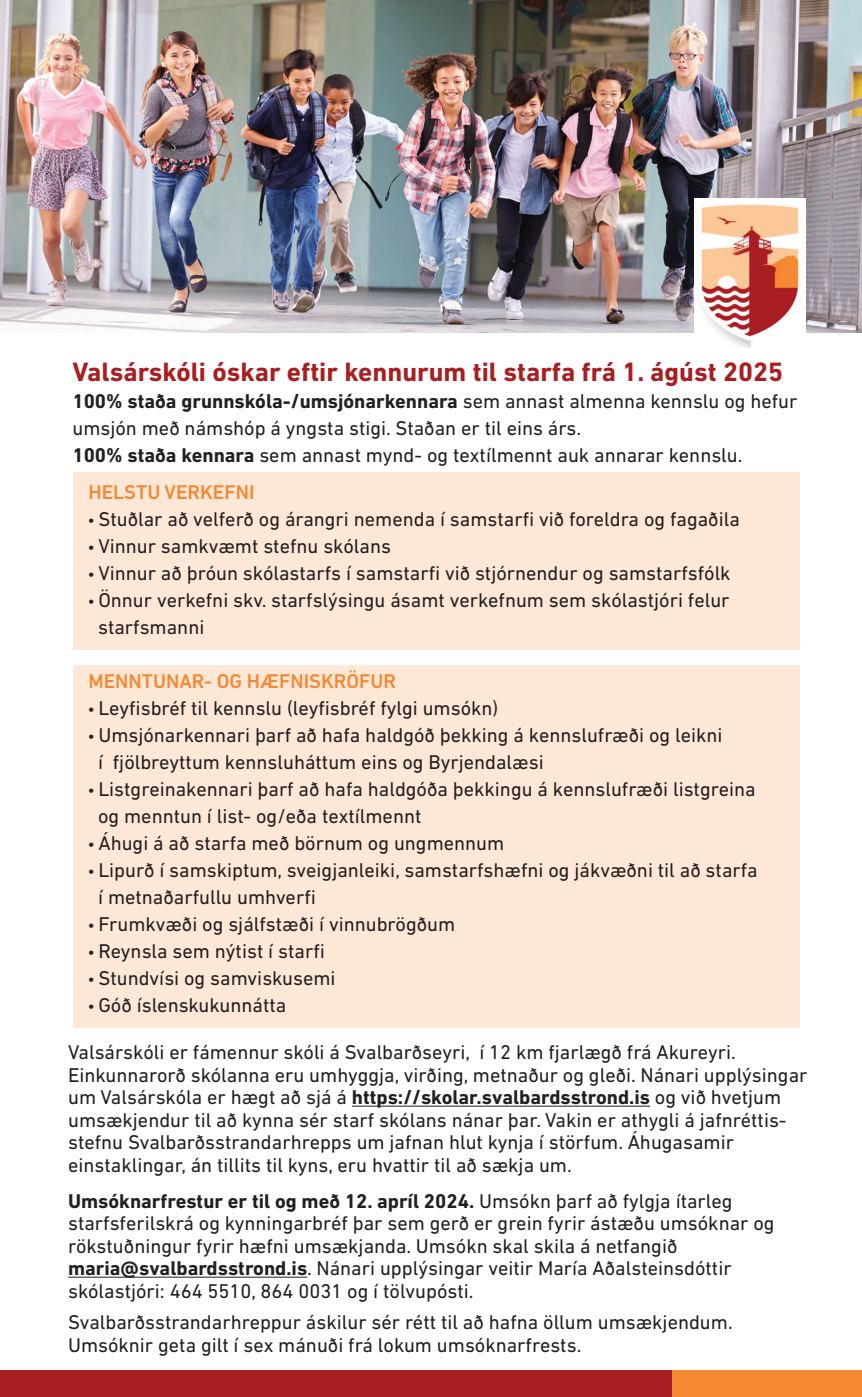
<style>
.page{position:relative;width:862px;height:1397px;background:#fff}
.page>*{position:absolute;margin:0;border:0;box-sizing:border-box;transform-origin:0 0}
.t1{font:700 27px "DIN Next LT Pro";color:#a81e21}
.t2{font:20.25px/22.5px "DIN Next LT Pro";color:#231f20}
.t3{font:500 20.25px "DIN Next LT Pro";color:#f58832}
.s1{font-weight:700}
.s2{font-family:"Myriad Pro"}
</style>
<div class="page">
<img style="left:0;top:0;width:861px;height:332px">
<img style="left:693px;top:198px;width:112px;height:150px">
<div style="left:0;top:1370px;width:672px;height:27px;background:#a81e21"></div>
<div style="left:672px;top:1370px;width:189px;height:27px;background:#f58832"></div>
<div style="left:73px;top:472px;width:726px;height:177px;background:#fde7d6"></div>
<div style="left:73px;top:665px;width:726px;height:362px;background:#fde7d6"></div>
<hr style="left:351px;top:1105px;width:298px;height:1px;background:#231f20">
<hr style="left:68px;top:1276px;width:239px;height:1px;background:#231f20">
<h1 class="t1" style="left:72px;top:356px;width:711px">Valsárskóli óskar eftir kennurum til starfa frá 1. ágúst 2025</h1>
<p class="t2" style="left:72px;top:387px;width:726px;line-height:27px"><span class="s1">100% staða grunnskóla-/umsjónarkennara</span> sem annast almenna kennslu og hefur umsjón með námshóp á yngsta stigi. Staðan er til eins árs.<br><span class="s1">100% staða kennara</span> sem annast mynd- og textílmennt auk annarar kennslu.</p>
<p class="t3" style="left:88px;top:480px;width:168px">HELSTU VERKEFNI</p>
<p class="t2" style="left:88px;top:507px;width:652px"><span class="s2">•</span> Stuðlar að velferð og árangri nemenda í samstarfi við foreldra og fagaðila</p>
<p class="t2" style="left:88px;top:534px;width:304px"><span class="s2">•</span> Vinnur samkvæmt stefnu skólans</p>
<p class="t2" style="left:88px;top:561px;width:643px"><span class="s2">•</span> Vinnur að þróun skólastarfs í samstarfi við stjórnendur og samstarfsfólk</p>
<p class="t2" style="left:98px;top:586px;width:632px;line-height:27px;text-indent:-10px"><span class="s2">•</span> Önnur verkefni skv. starfslýsingu ásamt verkefnum sem skólastjóri felur starfsmanni</p>
<p class="t3" style="left:88px;top:669px;width:309px">MENNTUNAR- OG HÆFNISKRÖFUR</p>
<p class="t2" style="left:88px;top:696px;width:411px"><span class="s2">•</span> Leyfisbréf til kennslu (leyfisbréf fylgi umsókn)</p>
<p class="t2" style="left:98px;top:721px;width:625px;line-height:27px;text-indent:-10px"><span class="s2">•</span> Umsjónarkennari þarf að hafa haldgóð þekking á kennslufræði og leikni í fjölbreyttum kennsluháttum eins og Byrjendalæsi</p>
<p class="t2" style="left:98px;top:775px;width:658px;line-height:27px;text-indent:-10px"><span class="s2">•</span> Listgreinakennari þarf að hafa haldgóða þekkingu á kennslufræði listgreina og menntun í list- og/eða textílmennt</p>
<p class="t2" style="left:88px;top:831px;width:417px"><span class="s2">•</span> Áhugi á að starfa með börnum og ungmennum</p>
<p class="t2" style="left:98px;top:856px;width:660px;line-height:27px;text-indent:-10px"><span class="s2">•</span> Lipurð í samskiptum, sveigjanleiki, samstarfshæfni og jákvæðni til að starfa í metnaðarfullu umhverfi</p>
<p class="t2" style="left:88px;top:912px;width:368px"><span class="s2">•</span> Frumkvæði og sjálfstæði í vinnubrögðum</p>
<p class="t2" style="left:88px;top:939px;width:238px"><span class="s2">•</span> Reynsla sem nýtist í starfi</p>
<p class="t2" style="left:88px;top:966px;width:249px"><span class="s2">•</span> Stundvísi og samviskusemi</p>
<p class="t2" style="left:88px;top:993px;width:199px"><span class="s2">•</span> Góð íslenskukunnátta</p>
<p class="t2" style="left:68px;top:1040px;width:740px">Valsárskóli er fámennur skóli á Svalbarðseyri, í 12 km fjarlægð frá Akureyri.<br>Einkunnarorð skólanna eru umhyggja, virðing, metnaður og gleði. Nánari upplýsingar um Valsárskóla er hægt að sjá á <span class="s1">https://skolar.svalbardsstrond.is</span> og við hvetjum umsækjendur til að kynna sér starf skólans nánar þar. Vakin er athygli á jafnréttis&shy;stefnu Svalbarðsstrandarhrepps um jafnan hlut kynja í störfum. Áhugasamir einstaklingar, án tillits til kyns, eru hvattir til að sækja um.</p>
<p class="t2" style="left:68px;top:1189px;width:707px"><span class="s1">Umsóknarfrestur er til og með 12. apríl 2024.</span> Umsókn þarf að fylgja ítarleg starfsferilskrá og kynningarbréf þar sem gerð er grein fyrir ástæðu umsóknar og rökstuðningur fyrir hæfni umsækjanda. Umsókn skal skila á netfangið <span class="s1">maria@svalbardsstrond.is</span>. Nánari upplýsingar veitir María Aðalsteinsdóttir skólastjóri: 464 5510, 864 0031 og í tölvupósti.</p>
<p class="t2" style="left:68px;top:1311px;width:665px">Svalbarðsstrandarhreppur áskilur sér rétt til að hafna öllum umsækjendum.<br>Umsóknir geta gilt í sex mánuði frá lokum umsóknarfrests.</p>
</div>
